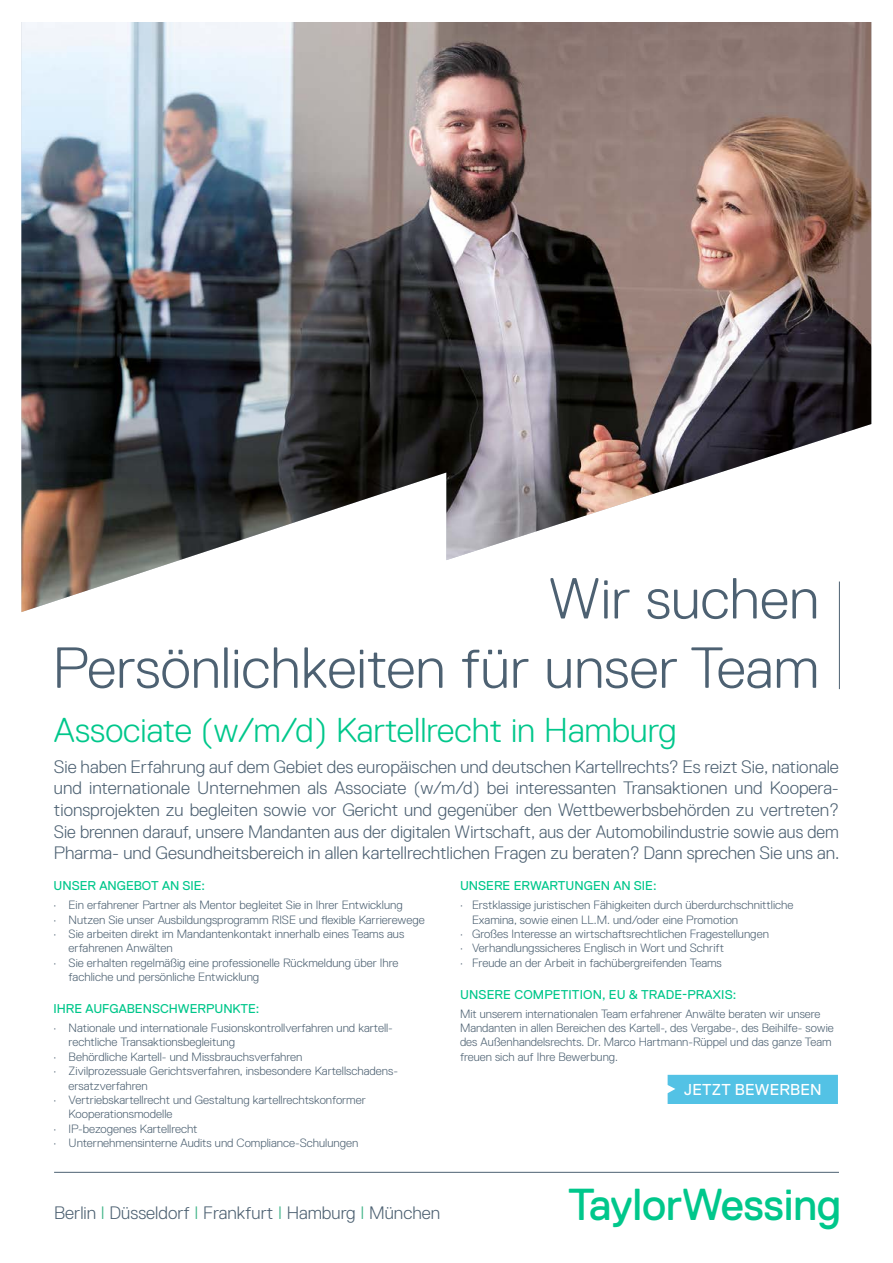
<style>
.page{position:relative;width:893px;height:1263px;background:#fff}
.page>*{position:absolute;margin:0;border:0;box-sizing:border-box;transform-origin:0 0}
.t1{font:300 57.75px/69.3px "Replica Pro";color:#4d6172;text-align:right}
.t2{font:44.7px "Replica Pro";letter-spacing:-.01em;color:#00c78b}
.t3{font:300 34.5px "Replica Pro";color:#00c78b}
.t4{font:300 18px/21.6px "Replica Pro";color:#4d6172;text-align:justify}
.t5{font:15.75px "Replica Pro";letter-spacing:.01em;color:#fff}
.t6{font:12.75px "Replica Pro";color:#00c78b}
.t7{font:300 12px/14.4px "Replica Pro";color:#4d6172}
.s1{color:#39b184}
</style>
<div class="page">
<hr style="left:54px;top:1172px;width:785px;height:1px;background:#4d6172">
<img style="left:21px;top:22px;width:850px;height:590px">
<div style="left:668px;top:1075px;width:170px;height:29px;background:#53c2e5"></div>
<hr style="left:839px;top:581px;width:1px;height:108px;background:#4d6172">
<h1 class="t1" style="left:53px;top:564px;width:768px">Wir suchen<br>Persönlichkeiten für unser Team</h1>
<h3 class="t3" style="left:54px;top:711px;width:624px">Associate (w/m/d) Kartellrecht in Hamburg</h3>
<p class="t4" style="left:54px;top:756px;width:787px">Sie haben Erfahrung auf dem Gebiet des europäischen und deutschen Kartellrechts? Es reizt Sie, nationale und internationale Unternehmen als Associate (w/m/d) bei interessanten Transaktionen und Koopera&shy;tionsprojekten zu begleiten sowie vor Gericht und gegenüber den Wettbewerbsbehörden zu vertreten?<br>Sie brennen darauf, unsere Mandanten aus der digitalen Wirtschaft, aus der Automobilindustrie sowie aus dem Pharma- und Gesundheitsbereich in allen kartellrechtlichen Fragen zu beraten? Dann sprechen Sie uns an.</p>
<p class="t6" style="left:54px;top:879px;width:153px">UNSER ANGEBOT AN SIE:</p>
<p class="t7" style="left:54px;top:898px;width:351px">· Ein erfahrener Partner als Mentor begleitet Sie in Ihrer Entwicklung</p>
<p class="t7" style="left:54px;top:912px;width:373px">· Nutzen Sie unser Ausbildungsprogramm RISE und flexible Karrierewege</p>
<p class="t7" style="left:54px;top:927px;width:352px">· Sie arbeiten direkt im Mandantenkontakt innerhalb eines Teams aus</p>
<p class="t7" style="left:69px;top:941px;width:106px">erfahrenen Anwälten</p>
<p class="t7" style="left:54px;top:955px;width:346px">· Sie erhalten regelmäßig eine professionelle Rückmeldung über Ihre</p>
<p class="t7" style="left:69px;top:970px;width:192px">fachliche und persönliche Entwicklung</p>
<p class="t6" style="left:54px;top:1001px;width:207px">IHRE AUFGABENSCHWERPUNKTE:</p>
<p class="t7" style="left:54px;top:1021px;width:341px">· Nationale und internationale Fusionskontrollverfahren und kartell-</p>
<p class="t7" style="left:69px;top:1035px;width:168px">rechtliche Transaktionsbegleitung</p>
<p class="t7" style="left:54px;top:1049px;width:250px">· Behördliche Kartell- und Missbrauchsverfahren</p>
<p class="t7" style="left:54px;top:1064px;width:346px">· Zivilprozessuale Gerichtsverfahren, insbesondere Kartellschadens-</p>
<p class="t7" style="left:69px;top:1078px;width:81px">ersatzverfahren</p>
<p class="t7" style="left:54px;top:1093px;width:314px">· Vertriebskartellrecht und Gestaltung kartellrechtskonformer</p>
<p class="t7" style="left:69px;top:1107px;width:105px">Kooperationsmodelle</p>
<p class="t7" style="left:54px;top:1121px;width:145px">· IP-bezogenes Kartellrecht</p>
<p class="t7" style="left:54px;top:1136px;width:306px">· Unternehmensinterne Audits und Compliance-Schulungen</p>
<p class="t6" style="left:460px;top:879px;width:198px">UNSERE ERWARTUNGEN AN SIE:</p>
<p class="t7" style="left:460px;top:898px;width:335px">· Erstklassige juristischen Fähigkeiten durch überdurchschnittliche</p>
<p class="t7" style="left:472px;top:912px;width:268px">Examina, sowie einen LL.M. und/oder eine Promotion</p>
<p class="t7" style="left:460px;top:927px;width:310px">· Großes Interesse an wirtschaftsrechtlichen Fragestellungen</p>
<p class="t7" style="left:460px;top:941px;width:265px">· Verhandlungssicheres Englisch in Wort und Schrift</p>
<p class="t7" style="left:460px;top:955px;width:263px">· Freude an der Arbeit in fachübergreifenden Teams</p>
<p class="t6" style="left:460px;top:987px;width:278px">UNSERE COMPETITION, EU &amp; TRADE-PRAXIS:</p>
<p class="t7" style="left:460px;top:1006px;width:375px">Mit unserem internationalen Team erfahrener Anwälte beraten wir unsere Mandanten in allen Bereichen des Kartell-, des Vergabe-, des Beihilfe- sowie des Außenhandelsrechts. Dr. Marco Hartmann-Rüppel und das ganze Team freuen sich auf Ihre Bewerbung.</p>
<h3 class="t5" style="left:684px;top:1081px;width:139px">JETZT BEWERBEN</h3>
<h3 class="t4" style="left:54px;top:1202px;width:388px">Berlin <span class="s1">I</span> Düsseldorf <span class="s1">I</span> Frankfurt <span class="s1">I</span> Hamburg <span class="s1">I</span> München</h3>
<h2 class="t2" style="left:568px;top:1179px;width:275px">TaylorWessing</h2>
</div>
